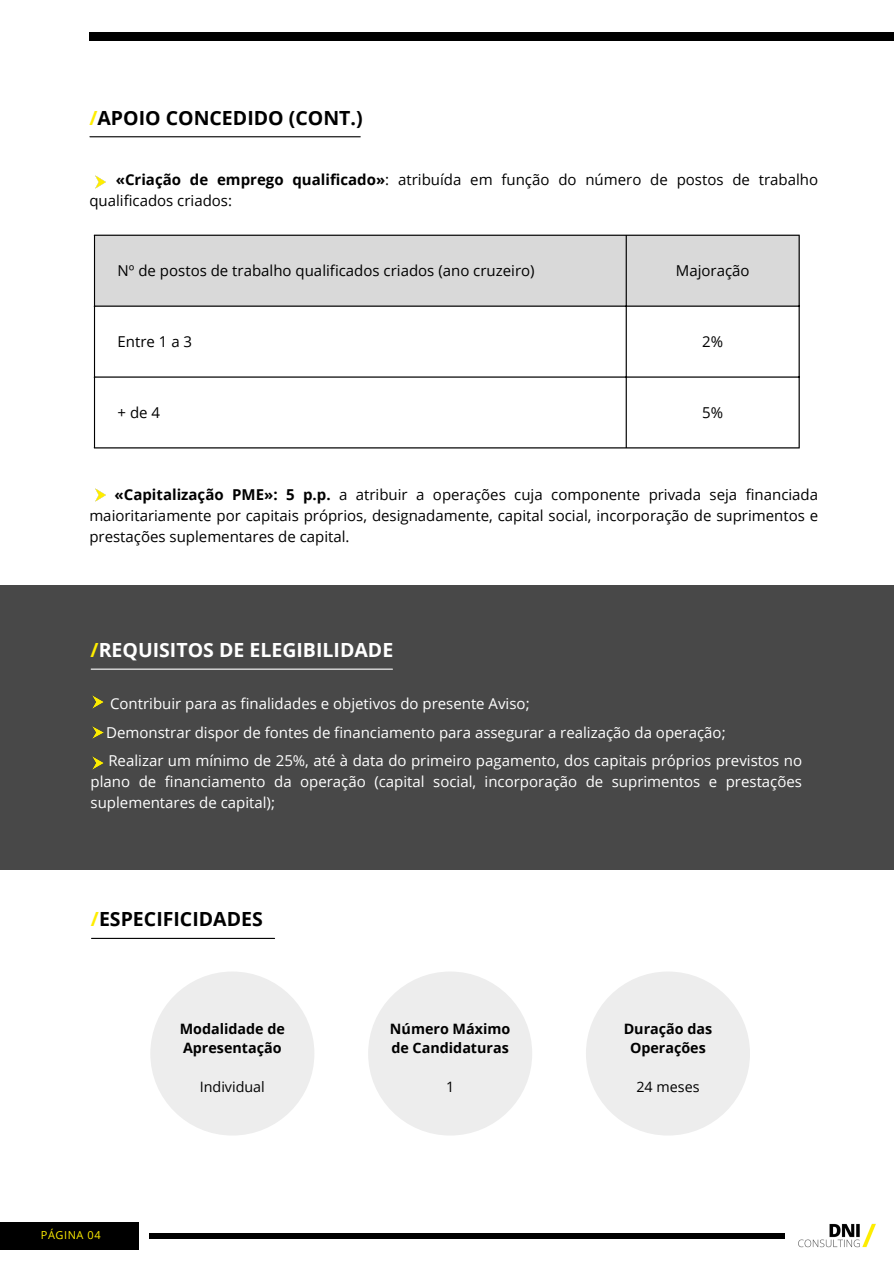
<style>
.page{position:relative;width:894px;height:1264px;background:#fff}
.page>*{position:absolute;margin:0;border:0;box-sizing:border-box;transform-origin:0 0}
.t1{font:700 19.5px "Open Sans";color:#000}
.t2{font:700 19.5px "Open Sans";color:#fff}
.t3{font:15px/21px "Open Sans";color:#000}
.t4{font:15px/20.5px "Open Sans";color:#fff;text-align:justify}
.t5{font:700 14.25px/19.4px "Open Sans";color:#000}
.t6{font:14.25px "Open Sans";color:#000}
.t7{font:10.95px "Open Sans";letter-spacing:.05em;color:#feed00}
.s1{color:#feed00}
.s2{font-weight:700}
</style>
<div class="page">
<div style="left:89px;top:33px;width:804px;height:8px;background:#000"></div>
<hr style="left:90px;top:136px;width:270px;height:1px;background:#000">
<img style="left:95px;top:488px;width:11px;height:14px">
<div style="left:0;top:1222px;width:138px;height:27px;background:#000"></div>
<div style="left:150px;top:1233px;width:634px;height:5px;background:#000"></div>
<img style="left:798px;top:1223px;width:76px;height:25px">
<img style="left:95px;top:175px;width:11px;height:14px">
<div style="left:95px;top:236px;width:703px;height:69px;background:#d9d9d9"></div>
<hr style="left:94px;top:236px;width:1px;height:211px;background:#000">
<hr style="left:625px;top:236px;width:1px;height:211px;background:#000">
<hr style="left:798px;top:236px;width:1px;height:211px;background:#000">
<hr style="left:94px;top:235px;width:705px;height:1px;background:#000">
<hr style="left:94px;top:305px;width:705px;height:2px;background:#000">
<hr style="left:94px;top:376px;width:705px;height:1px;background:#000">
<hr style="left:94px;top:447px;width:705px;height:1px;background:#000">
<div style="left:0;top:585px;width:893px;height:285px;background:#484848"></div>
<img style="left:92px;top:695px;width:12px;height:14px">
<img style="left:92px;top:756px;width:12px;height:14px">
<hr style="left:91px;top:668px;width:301px;height:1px;background:#fff">
<img style="left:92px;top:726px;width:12px;height:13px">
<div style="left:368px;top:971px;width:164px;height:164px;background:#ededed;border-radius:50%"></div>
<div style="left:585px;top:971px;width:164px;height:164px;background:#ededed;border-radius:50%"></div>
<div style="left:150px;top:971px;width:164px;height:164px;background:#ededed;border-radius:50%"></div>
<hr style="left:91px;top:937px;width:183px;height:2px;background:#000">
<p class="t1" style="left:89px;top:104px;width:275px"><span class="s1">/</span>APOIO CONCEDIDO (CONT.)</p>
<p class="t3" style="left:89px;top:169px;width:730px;text-indent:26px"><span class="s2">«Criação de emprego qualificado»</span>: atribuída em função do número de postos de trabalho qualificados criados:</p>
<p class="t3" style="left:118px;top:260px;width:418px">Nº de postos de trabalho qualificados criados (ano cruzeiro)</p>
<p class="t3" style="left:675px;top:260px;width:75px">Majoração</p>
<p class="t3" style="left:118px;top:331px;width:76px">Entre 1 a 3</p>
<p class="t3" style="left:702px;top:331px;width:22px">2%</p>
<p class="t3" style="left:118px;top:402px;width:44px">+de4</p>
<p class="t3" style="left:702px;top:402px;width:22px">5%</p>
<h1 class="t3" style="left:89px;top:484px;width:730px;text-align:justify;text-indent:25px"><span class="s2">«Capitalização PME»: 5 p.p.</span> a atribuir a operações cuja componente privada seja financiada maioritariamente por capitais próprios, designadamente, capital social, incorporação de suprimentos e prestações suplementares de capital.</h1>
<h1 class="t2" style="left:91px;top:636px;width:304px"><span class="s1">/</span>REQUISITOS DE ELEGIBILIDADE</h1>
<h3 class="t4" style="left:110px;top:693px;width:421px">Contribuir para as finalidades e objetivos do presente Aviso;</h3>
<h3 class="t4" style="left:106px;top:722px;width:620px">Demonstrar dispor de fontes de financiamento para assegurar a realização da operação;</h3>
<h3 class="t4" style="left:91px;top:750px;width:712px;text-indent:18px">Realizar um mínimo de 25%, até à data do primeiro pagamento, dos capitais próprios previstos no plano de financiamento da operação (capital social, incorporação de suprimentos e prestações suplementares de capital);</h3>
<h2 class="t1" style="left:91px;top:904px;width:173px"><span class="s1">/</span>ESPECIFICIDADES</h2>
<h1 class="t7" style="left:41px;top:1227px;width:61px">PÁGINA 04</h1>
<h3 class="t5" style="left:180px;top:1018px;width:107px">Modalidade de<br>Apresentação</h3>
<h2 class="t6" style="left:200px;top:1076px;width:67px">Individual</h2>
<h3 class="t5" style="left:390px;top:1018px;width:122px">Número Máximo de Candidaturas</h3>
<h2 class="t6" style="left:446px;top:1076px;width:10px">1</h2>
<h3 class="t5" style="left:623px;top:1018px;width:90px;text-align:center">Duração das<br>Operações</h3>
<p class="t6" style="left:636px;top:1076px;width:65px">24 meses</p>
</div>
